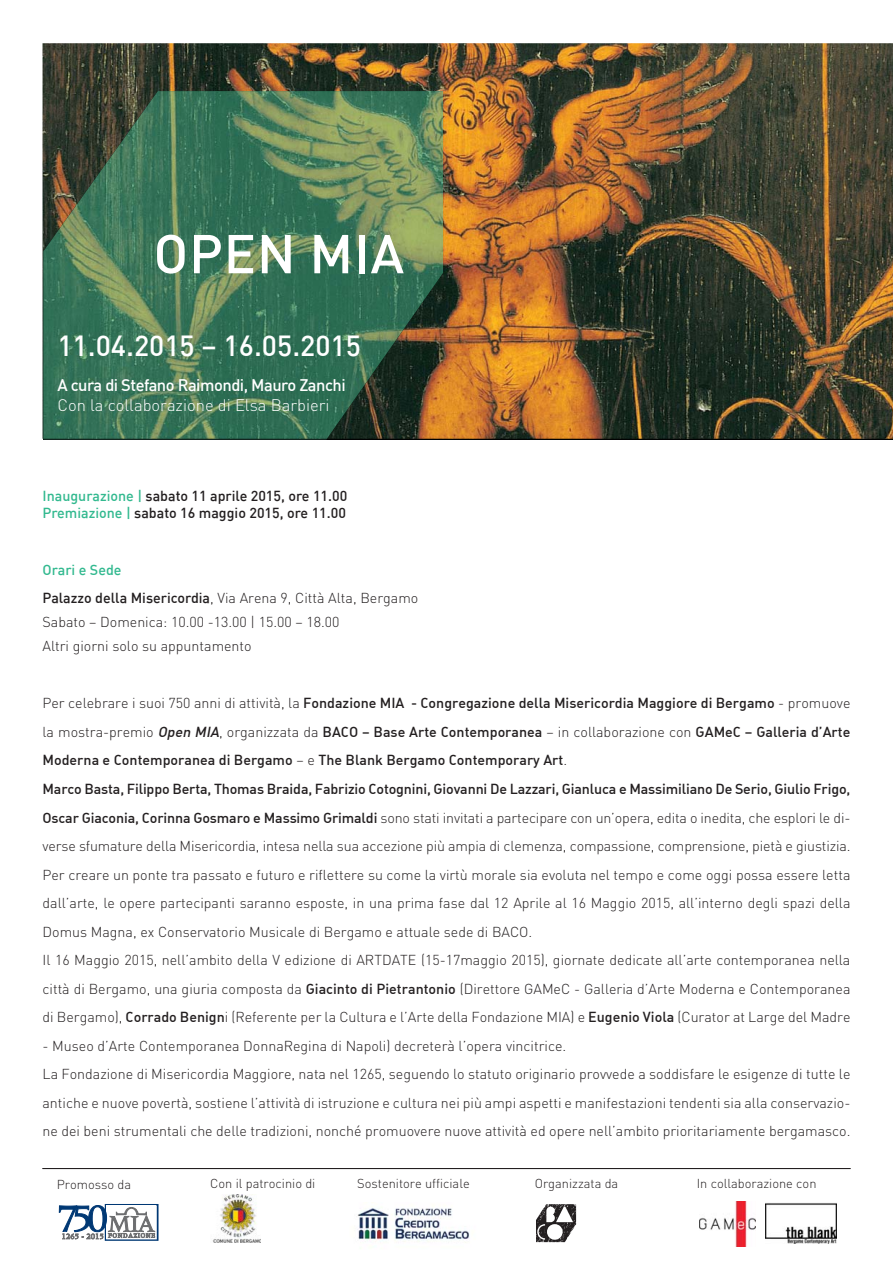
<style>
.page{position:relative;width:893px;height:1263px;background:#fff}
.page>*{position:absolute;margin:0;border:0;box-sizing:border-box;transform-origin:0 0}
.t1{font:500 53.85px "DIN";letter-spacing:.015em;color:#fff}
.t2{font:500 28.5px "DIN";color:#fff}
.t3{font:500 16.5px "DIN";letter-spacing:-.03em;color:#fff}
.t4{font:300 16.5px "DIN";color:#fff}
.t5{font:300 14.25px/28.5px "DIN";color:#231f20}
.t6{font:500 14.25px/28.5px "DIN Alternate";color:#231f20}
.t7{font:500 14.25px/17.1px "DIN";color:#231f20}
.t8{font:300 12.75px "DIN";color:#231f20}
.s1{color:#32b98f}
.s2{font-weight:500;color:#32b98f}
.s3{font-weight:500}
.s4{font-family:"DIN";font-weight:300}
.s5{font-family:"DIN Alternate";font-weight:500;font-style:italic}
.s6{font-family:"DIN Alternate";font-weight:500}
</style>
<div class="page">
<img style="left:43px;top:43px;width:850px;height:396px">
<svg style="left:43px;top:439px;width:284px;height:1px"></svg>
<img style="left:43px;top:91px;width:400px;height:348px">
<img style="left:212px;top:1194px;width:48px;height:49px">
<img style="left:357px;top:1208px;width:113px;height:35px">
<svg style="left:536px;top:1204px;width:41px;height:39px"></svg>
<img style="left:700px;top:1201px;width:55px;height:46px">
<img style="left:766px;top:1203px;width:70px;height:40px">
<div style="left:105px;top:1204px;width:53px;height:36px;border:1px solid #003874"></div>
<div style="left:107px;top:1206px;width:49px;height:33px;border:1px solid #fff"></div>
<svg style="left:59px;top:1205px;width:96px;height:34px"></svg>
<hr style="left:43px;top:1168px;width:807px;height:1px;background:#231f20">
<h1 class="t1" style="left:153px;top:233px;width:252px">OPEN MIA</h1>
<h2 class="t2" style="left:57px;top:335px;width:305px">11.04.2015 – 16.05.2015</h2>
<p class="t3" style="left:57px;top:378px;width:290px">A cura di Stefano Raimondi, Mauro Zanchi</p>
<p class="t4" style="left:57px;top:395px;width:274px">Con la collaborazione di Elsa Barbieri</p>
<p class="t7" style="left:43px;top:488px;width:306px"><span class="s1">Inaugurazione |</span> sabato 11 aprile 2015, ore 11.00<br><span class="s1">Premiazione |</span> sabato 16 maggio 2015, ore 11.00</p>
<p class="t5" style="left:43px;top:555px;width:377px"><span class="s2">Orari e Sede<br></span><span class="s3">Palazzo della Misericordia</span>, Via Arena 9, Città Alta, Bergamo</p>
<p class="t5" style="left:43px;top:610px;width:298px;line-height:24px">Sabato – Domenica: 10.00 -13.00 | 15.00 – 18.00<br>Altri giorni solo su appuntamento</p>
<p class="t6" style="left:43px;top:690px;width:809px"><span class="s4">Per celebrare i suoi 750 anni di attività, la</span> Fondazione MIA - Congregazione della Misericordia Maggiore di Bergamo <span class="s4">- promuove</span></p>
<p class="t5" style="left:43px;top:717px;width:809px">la mostra-premio <span class="s5">Open MIA</span>, organizzata da <span class="s6">BACO – Base Arte Contemporanea</span> – in collaborazione con <span class="s6">GAMeC – Galleria d’Arte</span></p>
<p class="t6" style="left:43px;top:747px;width:809px">Moderna e Contemporanea di Bergamo <span class="s4">– e</span> The Blank Bergamo Contemporary Art<span class="s4">.<br></span>Marco Basta, Filippo Berta, Thomas Braida, Fabrizio Cotognini, Giovanni De Lazzari, Gianluca e Massimiliano De Serio, Giulio Frigo,</p>
<p class="t5" style="left:43px;top:803px;width:809px"><span class="s6">Oscar Giaconia, Corinna Gosmaro e Massimo Grimaldi</span> sono stati invitati a partecipare con un’opera, edita o inedita, che esplori le di&shy;verse sfumature della Misericordia, intesa nella sua accezione più ampia di clemenza, compassione, comprensione, pietà e giustizia.<br>Per creare un ponte tra passato e futuro e riflettere su come la virtù morale sia evoluta nel tempo e come oggi possa essere letta dall’arte, le opere partecipanti saranno esposte, in una prima fase dal 12 Aprile al 16 Maggio 2015, all’interno degli spazi della Domus Magna, ex Conservatorio Musicale di Bergamo e attuale sede di BACO.<br>Il 16 Maggio 2015, nell’ambito della V edizione di ARTDATE (15-17maggio 2015), giornate dedicate all’arte contemporanea nella città di Bergamo, una giuria composta da <span class="s6">Giacinto di Pietrantonio</span> (Direttore GAMeC - Galleria d’Arte Moderna e Contemporanea di Bergamo), <span class="s6">Corrado Benign</span>i (Referente per la Cultura e l’Arte della Fondazione MIA) e <span class="s6">Eugenio Viola</span> (Curator at Large del Madre</p>
<p class="t5" style="left:43px;top:1031px;width:809px">- Museo d’Arte Contemporanea DonnaRegina di Napoli) decreterà l’opera vincitrice.<br>La Fondazione di Misericordia Maggiore, nata nel 1265, seguendo lo statuto originario provvede a soddisfare le esigenze di tutte le antiche e nuove povertà, sostiene l’attività di istruzione e cultura nei più ampi aspetti e manifestazioni tendenti sia alla conservazio&shy;ne dei beni strumentali che delle tradizioni, nonché promuovere nuove attività ed opere nell’ambito prioritariamente bergamasco.</p>
<p class="t8" style="left:57px;top:1176px;width:76px">Promosso da</p>
<p class="t8" style="left:210px;top:1176px;width:107px">Con il patrocinio di</p>
<p class="t8" style="left:357px;top:1176px;width:114px">Sostenitore ufficiale</p>
<p class="t8" style="left:535px;top:1176px;width:85px">Organizzata da</p>
<p class="t8" style="left:697px;top:1176px;width:121px">In collaborazione con</p>
</div>
